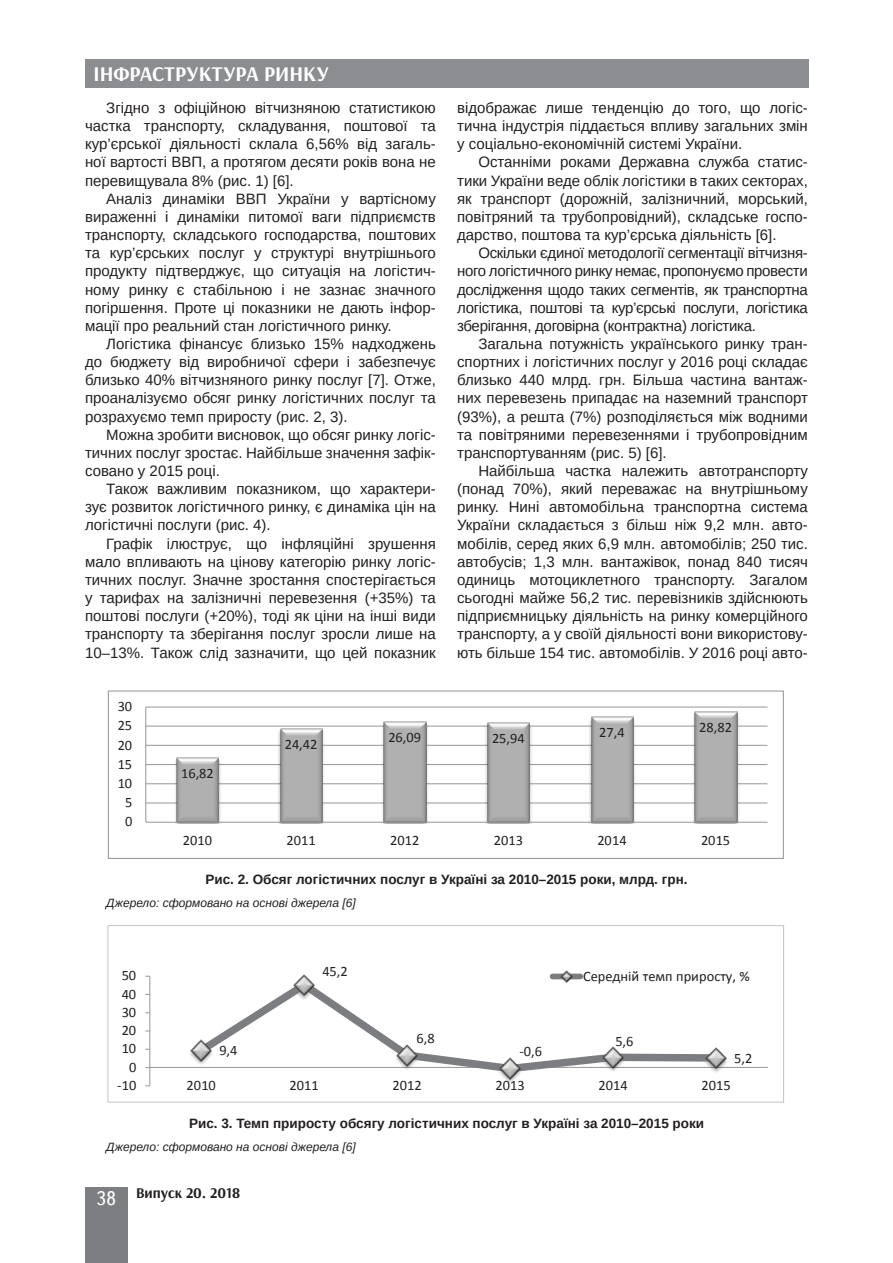
<style>
.page{position:relative;width:893px;height:1263px;background:#fff}
.page>*{position:absolute;margin:0;border:0;box-sizing:border-box;transform-origin:0 0}
.t1{font:700 21px "Arsenal";color:#fff}
.Текст_основной_GREP{font:15px/18.1px "Arimo";color:#231f20;text-align:justify}
.t2{font:700 15px "Arsenal";color:#231f20}
.t3{font:14.4px "Calibri";color:#231f20}
.Рисунок{font:700 13.5px "Arimo";color:#231f20}
.Джерело{font:italic 12px "Arimo";color:#231f20}
.s1{font-family:"Ukrainian Text";font-weight:400;font-size:19.5px;color:#fff}
</style>
<div class="page">
<div style="left:85px;top:59px;width:723px;height:29px;background:#8b8d90"></div>
<div style="left:85px;top:1186px;width:43px;height:76px;background:#7c7e81"></div>
<hr style="left:146px;top:802px;width:621px;height:1px;background:#989a9d">
<hr style="left:146px;top:783px;width:621px;height:1px;background:#989a9d">
<hr style="left:146px;top:764px;width:621px;height:1px;background:#989a9d">
<hr style="left:146px;top:745px;width:621px;height:1px;background:#989a9d">
<hr style="left:146px;top:725px;width:621px;height:2px;background:#989a9d">
<hr style="left:146px;top:706px;width:621px;height:1px;background:#989a9d">
<img style="left:172px;top:757px;width:51px;height:65px">
<img style="left:276px;top:726px;width:51px;height:96px">
<img style="left:379px;top:721px;width:51px;height:101px">
<img style="left:483px;top:725px;width:51px;height:97px">
<img style="left:587px;top:716px;width:51px;height:106px">
<img style="left:690px;top:711px;width:51px;height:111px">
<img style="left:177px;top:757px;width:42px;height:65px">
<img style="left:280px;top:728px;width:42px;height:94px">
<img style="left:384px;top:722px;width:42px;height:100px">
<img style="left:487px;top:722px;width:43px;height:100px">
<img style="left:591px;top:717px;width:42px;height:105px">
<img style="left:695px;top:711px;width:42px;height:111px">
<hr style="left:145px;top:707px;width:1px;height:115px;background:#989a9d">
<hr style="left:146px;top:822px;width:621px;height:1px;background:#989a9d">
<div style="left:108px;top:691px;width:676px;height:168px;border:1px solid #989a9d"></div>
<hr style="left:149px;top:976px;width:1px;height:110px;background:#989a9d">
<hr style="left:150px;top:1067px;width:618px;height:1px;background:#989a9d">
<img style="left:505px;top:1079px;width:10px;height:3px">
<svg style="left:196px;top:976px;width:525px;height:96px"></svg>
<img style="left:190px;top:1039px;width:22px;height:22px">
<img style="left:293px;top:974px;width:22px;height:22px">
<img style="left:396px;top:1044px;width:22px;height:22px">
<img style="left:499px;top:1058px;width:22px;height:21px">
<img style="left:602px;top:1046px;width:22px;height:22px">
<img style="left:705px;top:1047px;width:22px;height:22px">
<div style="left:553px;top:974px;width:27px;height:5px;background:#7b7d80"></div>
<svg style="left:561px;top:971px;width:11px;height:11px"></svg>
<div style="left:107px;top:925px;width:677px;height:178px;border:1px solid #c7c8ca"></div>
<h1 class="t1" style="left:94px;top:61px;width:237px">ІНФРАСТРУКТУРА РИНКУ</h1>
<p class="Текст_основной_GREP" style="left:85px;top:99px;width:352px;text-indent:21px">Згідно з офіційною вітчизняною статистикою частка транспорту, складування, поштової та кур’єрської діяльності склала 6,56% від загаль&shy;ної вартості ВВП, а протягом десяти років вона не перевищувала 8% (рис. 1) [6].</p>
<p class="Текст_основной_GREP" style="left:85px;top:190px;width:352px;text-indent:21px">Аналіз динаміки ВВП України у вартісному вираженні і динаміки питомої ваги підприємств транспорту, складського господарства, поштових та кур’єрських послуг у структурі внутрішнього продукту підтверджує, що ситуація на логістич&shy;ному ринку є стабільною і не зазнає значного погіршення. Проте ці показники не дають інфор&shy;мації про реальний стан логістичного ринку.</p>
<p class="Текст_основной_GREP" style="left:85px;top:335px;width:352px;text-indent:21px">Логістика фінансує близько 15% надходжень до бюджету від виробничої сфери і забезпечує близько 40% вітчизняного ринку послуг [7]. Отже, проаналізуємо обсяг ринку логістичних послуг та розрахуємо темп приросту (рис. 2, 3).</p>
<p class="Текст_основной_GREP" style="left:85px;top:426px;width:352px;text-indent:21px">Можна зробити висновок, що обсяг ринку логіс&shy;тичних послуг зростає. Найбільше значення зафік&shy;совано у 2015 році.</p>
<p class="Текст_основной_GREP" style="left:85px;top:480px;width:352px;text-indent:21px">Також важливим показником, що характери&shy;зує розвиток логістичного ринку, є динаміка цін на логістичні послуги (рис. 4).</p>
<p class="Текст_основной_GREP" style="left:85px;top:534px;width:352px;text-indent:21px">Графік ілюструє, що інфляційні зрушення мало впливають на цінову категорію ринку логіс&shy;тичних послуг. Значне зростання спостерігається у тарифах на залізничні перевезення (+35%) та поштові послуги (+20%), тоді як ціни на інші види транспорту та зберігання послуг зросли лише на 10–13%. Також слід зазначити, що цей показник</p>
<p class="t3" style="left:118px;top:697px;width:16px">30</p>
<p class="Текст_основной_GREP" style="left:457px;top:99px;width:352px">відображає лише тенденцію до того, що логіс&shy;тична індустрія піддається впливу загальних змін у соціально-економічній системі України.</p>
<p class="Текст_основной_GREP" style="left:457px;top:153px;width:352px;text-indent:21px">Останніми роками Державна служба статис&shy;тики України веде облік логістики в таких секторах, як транспорт (дорожній, залізничний, морський, повітряний та трубопровідний), складське госпо&shy;дарство, поштова та кур’єрська діяльність [6].</p>
<p class="Текст_основной_GREP" style="left:457px;top:244px;width:352px;text-indent:21px">Оскільки єдиної методології сегментації вітчизня&shy;ного логістичного ринку немає, пропонуємо провести дослідження щодо таких сегментів, як транспортна логістика, поштові та кур’єрські послуги, логістика зберігання, договірна (контрактна) логістика.</p>
<p class="Текст_основной_GREP" style="left:457px;top:335px;width:352px;text-indent:21px">Загальна потужність українського ринку тран&shy;спортних і логістичних послуг у 2016 році складає близько 440 млрд. грн. Більша частина вантаж&shy;них перевезень припадає на наземний транспорт (93%), а решта (7%) розподіляється між водними та повітряними перевезеннями і трубопровідним транспортуванням (рис. 5) [6].</p>
<p class="Текст_основной_GREP" style="left:457px;top:462px;width:352px;text-indent:21px">Найбільша частка належить автотранспорту (понад 70%), який переважає на внутрішньому ринку. Нині автомобільна транспортна система України складається з більш ніж 9,2 млн. авто&shy;мобілів, серед яких 6,9 млн. автомобілів; 250 тис. автобусів; 1,3 млн. вантажівок, понад 840 тисяч одиниць мотоциклетного транспорту. Загалом сьогодні майже 56,2 тис. перевізників здійснюють підприємницьку діяльність на ринку комерційного транспорту, а у своїй діяльності вони використову&shy;ють більше 154 тис. автомобілів. У 2016 році авто-</p>
<p class="t3" style="left:118px;top:716px;width:16px">25</p>
<p class="t3" style="left:118px;top:736px;width:16px">20</p>
<p class="t3" style="left:118px;top:755px;width:16px">15</p>
<p class="t3" style="left:118px;top:774px;width:16px">10</p>
<p class="t3" style="left:125px;top:793px;width:9px">5</p>
<p class="t3" style="left:125px;top:812px;width:9px">0</p>
<p class="t3" style="left:181px;top:764px;width:34px">16,82</p>
<p class="t3" style="left:285px;top:735px;width:34px">24,42</p>
<p class="t3" style="left:388px;top:728px;width:34px">26,09</p>
<p class="t3" style="left:492px;top:729px;width:34px">25,94</p>
<p class="t3" style="left:599px;top:723px;width:27px">27,4</p>
<p class="t3" style="left:699px;top:718px;width:34px">28,82</p>
<p class="t3" style="left:183px;top:831px;width:31px">2010</p>
<p class="t3" style="left:286px;top:831px;width:31px">2011</p>
<p class="t3" style="left:390px;top:831px;width:31px">2012</p>
<p class="t3" style="left:494px;top:831px;width:31px">2013</p>
<p class="t3" style="left:597px;top:831px;width:31px">2014</p>
<p class="t3" style="left:701px;top:831px;width:31px">2015</p>
<p class="Рисунок" style="left:205px;top:870px;width:484px">Рис. 2. Обсяг логістичних послуг в Україні за 2010–2015 роки, млрд. грн.</p>
<p class="Джерело" style="left:106px;top:895px;width:251px">Джерело: сформовано на основі джерела [6]</p>
<p class="t3" style="left:122px;top:966px;width:16px">50</p>
<p class="t3" style="left:122px;top:985px;width:16px">40</p>
<p class="t3" style="left:122px;top:1003px;width:16px">30</p>
<p class="t3" style="left:122px;top:1021px;width:16px">20</p>
<p class="t3" style="left:122px;top:1039px;width:16px">10</p>
<p class="t3" style="left:129px;top:1058px;width:9px">0</p>
<p class="t3" style="left:117px;top:1076px;width:21px">-10</p>
<p class="t3" style="left:219px;top:1041px;width:20px">9,4</p>
<p class="t3" style="left:322px;top:962px;width:27px">45,2</p>
<p class="t3" style="left:417px;top:1029px;width:20px">6,8</p>
<p class="t3" style="left:520px;top:1042px;width:24px">-0,6</p>
<p class="t3" style="left:583px;top:967px;width:168px">Середній темп приросту, %</p>
<p class="t3" style="left:615px;top:1032px;width:20px">5,6</p>
<p class="t3" style="left:734px;top:1049px;width:20px">5,2</p>
<p class="t3" style="left:187px;top:1076px;width:31px">2010</p>
<p class="t3" style="left:290px;top:1076px;width:31px">2011</p>
<p class="t3" style="left:393px;top:1076px;width:31px">2012</p>
<p class="t3" style="left:495px;top:1076px;width:31px">2013</p>
<p class="t3" style="left:598px;top:1076px;width:31px">2014</p>
<p class="t3" style="left:701px;top:1076px;width:31px">2015</p>
<p class="Рисунок" style="left:189px;top:1113px;width:517px">Рис. 3. Темп приросту обсягу логістичних послуг в Україні за 2010–2015 роки</p>
<p class="Джерело" style="left:106px;top:1139px;width:251px">Джерело: сформовано на основі джерела [6]</p>
<p class="t2" style="left:96px;top:1183px;width:146px"><span class="s1">38</span> Випуск 20. 2018</p>
</div>
